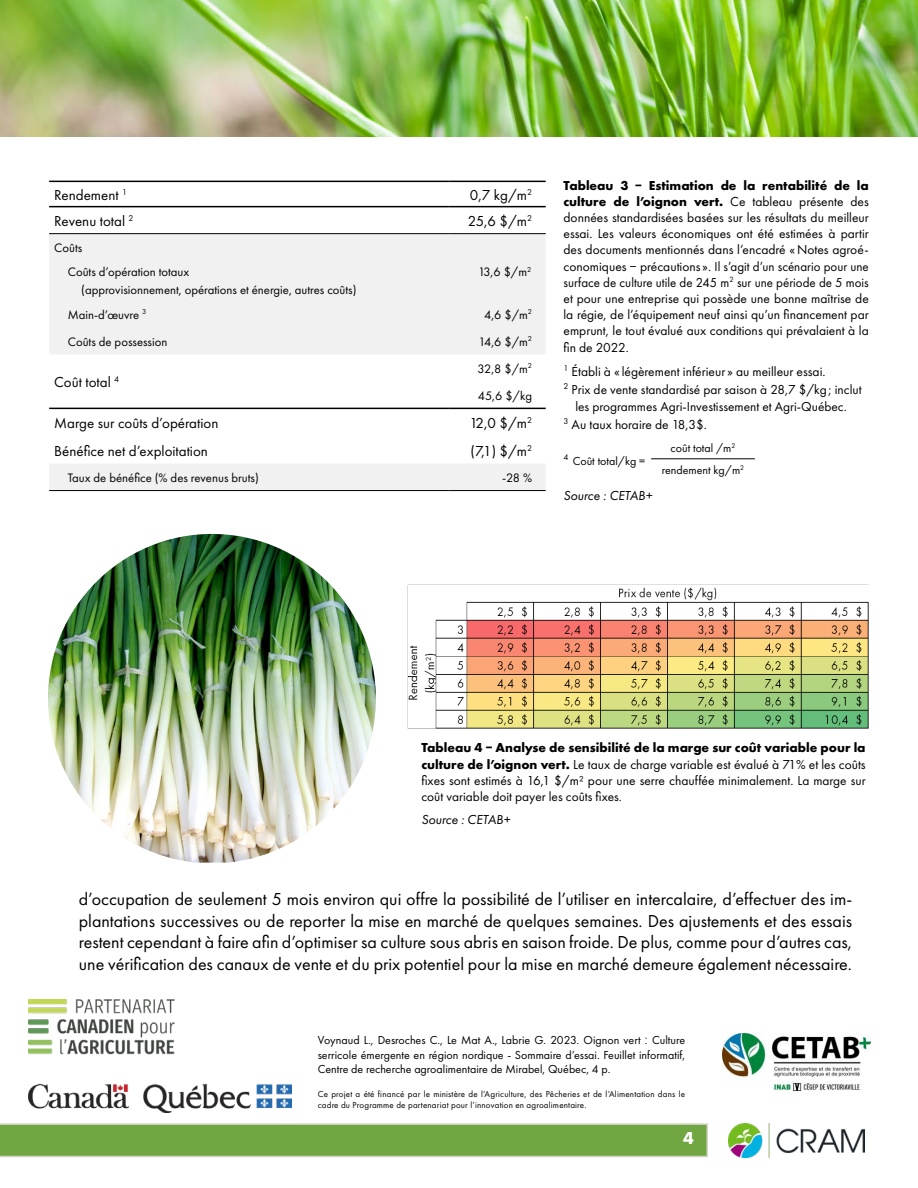
<style>
.page{position:relative;width:918px;height:1188px;background:#fff}
.page>*{position:absolute;margin:0;border:0;box-sizing:border-box;transform-origin:0 0}
.t1{font:18px/21.6px "Futura PT";color:#000;text-align:justify}
.t2{font:700 18px "Futura PT";color:#fff}
.t3{font:15px "Futura PT";color:#000}
.t4{font:13.5px/16.2px "Futura PT";color:#000;text-align:justify}
.t5{font:italic 13.5px "Futura PT";color:#000}
.t6{font:13.35px "Futura PT";color:#000}
.t7{font:12.75px/24.3px "Futura PT";color:#000}
.t8{font:12px/14.4px "Futura PT";color:#000;text-align:justify}
.t9{font:9px/10.8px "Futura PT";letter-spacing:.02em;color:#000}
.s1{font-weight:700}
.s2{font-size:13.35px}
.s3{font-family:"Dienstag"}
</style>
<div class="page">
<img style="left:0;top:0;width:918px;height:137px">
<svg style="left:0;top:1123px;width:708px;height:34px;background:#79ab4e"></svg>
<img style="left:728px;top:1123px;width:137px;height:34px">
<img style="left:29px;top:999px;width:262px;height:114px">
<img style="left:723px;top:1033px;width:147px;height:57px">
<img style="left:407px;top:585px;width:462px;height:143px">
<svg style="left:49px;top:182px;width:497px;height:26px"></svg>
<svg style="left:49px;top:234px;width:497px;height:256px;fill:#f1f1f2"></svg>
<hr style="left:49px;top:490px;width:401px;height:1px;background:#000">
<hr style="left:450px;top:490px;width:96px;height:1px;background:#000">
<hr style="left:49px;top:181px;width:401px;height:1px;background:#000">
<hr style="left:450px;top:181px;width:96px;height:1px;background:#000">
<hr style="left:49px;top:206px;width:401px;height:1px;background:#000">
<hr style="left:450px;top:206px;width:96px;height:1px;background:#000">
<hr style="left:450px;top:233px;width:96px;height:1px;background:#000">
<hr style="left:49px;top:233px;width:401px;height:1px;background:#000">
<hr style="left:49px;top:408px;width:401px;height:1px;background:#000">
<hr style="left:450px;top:408px;width:96px;height:1px;background:#000">
<hr style="left:651px;top:459px;width:104px;height:1px;background:#000">
<img style="left:48px;top:534px;width:328px;height:329px">
<p class="t3" style="left:54px;top:186px;width:74px">Rendement <sup>1</sup></p>
<p class="t3" style="left:470px;top:186px;width:64px">0,7 kg/m<sup>2</sup></p>
<p class="t3" style="left:54px;top:212px;width:81px">Revenu total <sup>2</sup></p>
<p class="t3" style="left:468px;top:212px;width:66px">25,6 $/m<sup>2</sup></p>
<p class="t7" style="left:68px;top:236px;width:123px;text-indent:-14px">Coûts<br>Coûts d’opération totaux</p>
<p class="t7" style="left:81px;top:278px;width:277px">(approvisionnement, opérations et énergie, autres coûts)</p>
<p class="t7" style="left:478px;top:260px;width:55px">13,6 $/m<sup>2</sup></p>
<p class="t7" style="left:68px;top:302px;width:80px">Main-d’œuvre <sup>3</sup></p>
<p class="t7" style="left:484px;top:302px;width:50px">4,6 $/m<sup>2</sup></p>
<p class="t7" style="left:68px;top:329px;width:101px">Coûts de possession</p>
<p class="t7" style="left:478px;top:329px;width:55px">14,6 $/m<sup>2</sup></p>
<p class="t3" style="left:54px;top:373px;width:66px">Coût total <sup>4</sup></p>
<p class="t7" style="left:478px;top:355px;width:56px;line-height:27px">32,8 $/m<sup>2<br></sup>45,6 $/kg</p>
<p class="t3" style="left:54px;top:414px;width:166px">Marge sur coûts d’opération</p>
<p class="t3" style="left:469px;top:414px;width:64px">12,0 $/m<sup>2</sup></p>
<p class="t3" style="left:54px;top:442px;width:155px">Bénéfice net d’exploitation</p>
<p class="t3" style="left:471px;top:442px;width:63px">(7,1) $/m<sup>2</sup></p>
<p class="t7" style="left:68px;top:465px;width:193px">Taux de bénéfice (% des revenus bruts)</p>
<p class="t7" style="left:502px;top:465px;width:32px">-28 %</p>
<p class="t4" style="left:564px;top:177px;width:307px"><span class="s1">Tableau 3 − Estimation de la rentabilité de la culture de l’oignon vert.</span> Ce tableau présente des données standardisées basées sur les résultats du meilleur essai. Les valeurs économiques ont été estimées à partir des documents mentionnés dans l’encadré «Notes agroé&shy;conomiques − précautions ». Il s’agit d’un scénario pour une surface de culture utile de 245 m<sup>2</sup> sur une période de 5 mois et pour une entreprise qui possède une bonne maîtrise de la régie, de l’équipement neuf ainsi qu’un financement par emprunt, le tout évalué aux conditions qui prévalaient à la fin de 2022.</p>
<p class="t4" style="left:564px;top:363px;width:300px;line-height:18px"><sup>1</sup> Établi à « légèrement inférieur » au meilleur essai.<br><sup>2</sup> Prix de vente standardisé par saison à 28,7 $/kg; inclut</p>
<p class="t4" style="left:564px;top:397px;width:285px;line-height:18px;text-indent:12px">les programmes Agri-Investissement et Agri-Québec.<br><sup>3</sup> Au taux horaire de 18,3$.</p>
<p class="t8" style="left:564px;top:453px;width:83px"><sup>4</sup> Coût total/kg =</p>
<p class="t8" style="left:662px;top:436px;width:84px;line-height:22.4px;text-align:center">coût total /m<sup>2 </sup>rendement kg/m<sup>2</sup></p>
<p class="t5" style="left:564px;top:488px;width:90px">Source : CETAB+</p>
<p class="t4" style="left:421px;top:740px;width:446px"><span class="s1">Tableau 4 − Analyse de sensibilité de la marge sur coût variable pour la culture de l’oignon vert.</span> Le taux de charge variable est évalué à 71% et les coûts fixes sont estimés à 16,1 $/m² pour une serre chauffée minimalement. <span class="s2">La marge sur</span></p>
<p class="t6" style="left:421px;top:789px;width:202px">coût variable doit payer les coûts fixes.</p>
<p class="t5" style="left:421px;top:811px;width:90px">Source : CETAB+</p>
<p class="t1" style="left:79px;top:888px;width:775px">d’occupation de seulement 5 mois environ qui offre la possibilité de l’utiliser en intercalaire, d’effectuer des im&shy;plantations successives ou de reporter la mise en marché de quelques semaines. Des ajustements et des essais restent cependant à faire afin d’optimiser sa culture sous abris en saison froide. De plus, comme pour d’autres cas, une vérification des canaux de vente et du prix potentiel pour la mise en marché demeure également nécessaire.</p>
<p class="t8" style="left:318px;top:1033px;width:369px">Voynaud L., Desroches C., Le Mat A., Labrie G. 2023. Oignon vert <span class="s3">:</span> Culture serricole émergente en région nordique - Sommaire d’essai. Feuillet informatif, Centre de recherche agroalimentaire de Mirabel, Québec, 4 p.</p>
<p class="t9" style="left:318px;top:1088px;width:369px">Ce projet a été financé par le ministère de l’Agriculture, des Pêcheries et de l’Alimentation dans le cadre du Programme de partenariat pour l’innovation en agroalimentaire.</p>
<h1 class="t2" style="left:683px;top:1127px;width:12px">4</h1>
</div>
